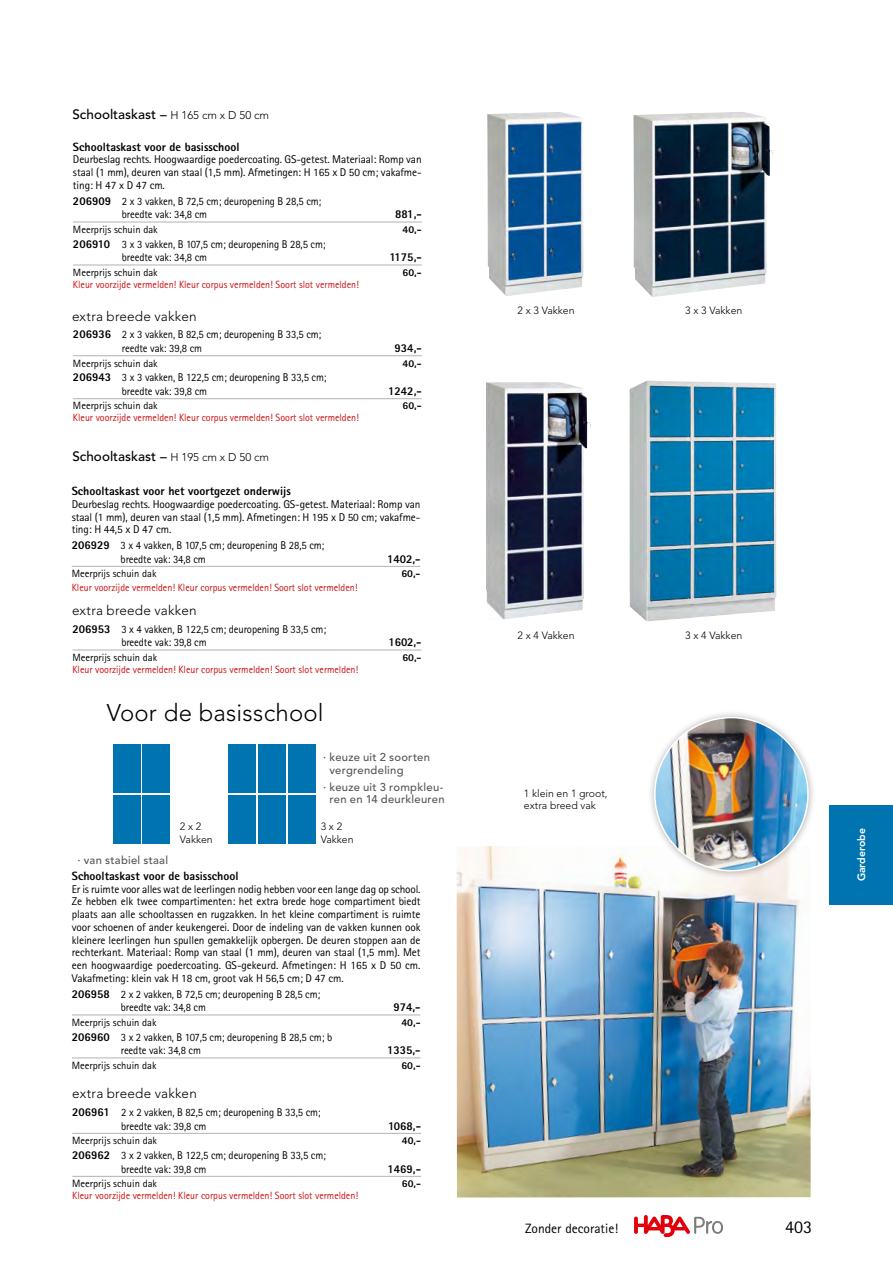
<style>
.page{position:relative;width:893px;height:1263px;background:#fff}
.page>*{position:absolute;margin:0;border:0;box-sizing:border-box;transform-origin:0 0}
.t1{font:300 24px "Avenir LT";letter-spacing:.01em;color:#000}
.t2{font:18px "Agfa Rotis Sans Serif";color:#000}
.t3{font:500 13.5px "Avenir LT";color:#000}
.t4{font:300 13.5px "Avenir LT";letter-spacing:.015em;color:#000}
.t5{font:13.5px "Agfa Rotis Sans Serif";color:#000}
.t6{font:800 12px "Agfa Rotis Sans Serif";color:#000}
.t7{font:800 12px "Agfa Rotis Sans Serif";color:#000;scale:.95 1}
.t8{font:11.25px/12.8px "Agfa Rotis Sans Serif";letter-spacing:-.01em;color:#000;text-align:justify}
.t9{font:11.25px/13.5px "Agfa Rotis Sans Serif";letter-spacing:-.01em;color:#000;scale:.95 1}
.t10{font:500 11.25px/12.8px "Avenir LT";letter-spacing:.025em;color:#565655}
.t11{font:10.5px "Agfa Rotis Sans Serif";color:#cd1013;scale:.95 1}
.t12{font:10.5px "Agfa Rotis Sans Serif";color:#000}
.t13{font:300 10.5px/12.6px "Avenir LT";color:#000}
.t14{font:800 10.5px "Agfa Rotis Sans Serif";color:#000}
.t15{font:800 10.5px "Avenir LT";color:#fff}
.s1{font-weight:300;font-size:11.25px}
.s2{font-weight:800;font-size:12px}
</style>
<div class="page">
<div style="left:829px;top:805px;width:64px;height:100px;background:#0074b0"></div>
<svg style="left:634px;top:1215px;width:89px;height:22px"></svg>
<hr style="left:72px;top:1014px;width:349px;height:1px;background:#b1b2b3">
<hr style="left:72px;top:1057px;width:349px;height:1px;background:#b1b2b3">
<img style="left:457px;top:846px;width:354px;height:351px">
<div style="left:229px;top:744px;width:27px;height:49px;background:#0074b0"></div>
<div style="left:258px;top:744px;width:28px;height:49px;background:#0074b0"></div>
<div style="left:288px;top:744px;width:28px;height:49px;background:#0074b0"></div>
<div style="left:229px;top:796px;width:27px;height:48px;background:#0074b0"></div>
<div style="left:258px;top:796px;width:28px;height:48px;background:#0074b0"></div>
<div style="left:288px;top:796px;width:28px;height:48px;background:#0074b0"></div>
<div style="left:113px;top:744px;width:27px;height:49px;background:#0074b0"></div>
<div style="left:143px;top:744px;width:27px;height:49px;background:#0074b0"></div>
<div style="left:113px;top:796px;width:27px;height:48px;background:#0074b0"></div>
<div style="left:143px;top:796px;width:27px;height:48px;background:#0074b0"></div>
<img style="left:487px;top:112px;width:97px;height:184px">
<img style="left:633px;top:112px;width:141px;height:185px">
<img style="left:629px;top:381px;width:147px;height:240px">
<img style="left:486px;top:382px;width:105px;height:238px">
<div style="left:646px;top:709px;width:170px;height:170px;background:#000;opacity:.3"></div>
<img style="left:655px;top:717px;width:153px;height:154px;border-radius:77px">
<hr style="left:72px;top:566px;width:348px;height:1px;background:#b1b2b3">
<hr style="left:73px;top:222px;width:349px;height:1px;background:#b1b2b3">
<hr style="left:73px;top:265px;width:349px;height:1px;background:#b1b2b3">
<hr style="left:73px;top:355px;width:349px;height:1px;background:#b1b2b3">
<hr style="left:73px;top:398px;width:349px;height:1px;background:#b1b2b3">
<hr style="left:72px;top:650px;width:349px;height:1px;background:#b1b2b3">
<hr style="left:72px;top:1133px;width:349px;height:1px;background:#b1b2b3">
<hr style="left:72px;top:1176px;width:349px;height:1px;background:#b1b2b3">
<p class="t3" style="left:72px;top:106px;width:198px">Schooltaskast – <span class="s1">H 165 cm x D 50 cm</span></p>
<p class="t6" style="left:73px;top:139px;width:168px">Schooltaskast voor de basisschool</p>
<p class="t8" style="left:73px;top:153px;width:350px">Deurbeslag rechts. Hoogwaardige poedercoating. GS-getest. Materiaal: Romp van staal (1 mm), deuren van staal (1,5 mm). Afmetingen: H 165 x D 50 cm; vakafme&shy;ting: H 47 x D 47 cm.</p>
<p class="t9" style="left:122px;top:194px;width:211px;text-indent:-49px"><span class="s2">206909</span> 2 x 3 vakken, B 72,5 cm; deuropening B 28,5 cm; breedte vak: 34,8 cm</p>
<p class="t7" style="left:395px;top:207px;width:30px">881,-</p>
<p class="t12" style="left:73px;top:223px;width:86px">Meerprijs schuin dak</p>
<p class="t14" style="left:403px;top:223px;width:21px">40,-</p>
<p class="t9" style="left:122px;top:237px;width:216px;text-indent:-49px"><span class="s2">206910</span> 3 x 3 vakken, B 107,5 cm; deuropening B 28,5 cm; breedte vak: 34,8 cm</p>
<p class="t7" style="left:390px;top:249px;width:35px">1175,-</p>
<p class="t12" style="left:73px;top:266px;width:86px">Meerprijs schuin dak</p>
<p class="t14" style="left:403px;top:265px;width:21px">60,-</p>
<p class="t11" style="left:73px;top:278px;width:302px">Kleur voorzijde vermelden! Kleur corpus vermelden! Soort slot vermelden!</p>
<p class="t4" style="left:72px;top:308px;width:126px">extra breede vakken</p>
<p class="t9" style="left:122px;top:328px;width:211px;text-indent:-49px"><span class="s2">206936</span> 2 x 3 vakken, B 82,5 cm; deuropening B 33,5 cm; reedte vak: 39,8 cm</p>
<p class="t7" style="left:395px;top:340px;width:30px">934,-</p>
<p class="t12" style="left:73px;top:357px;width:86px">Meerprijs schuin dak</p>
<p class="t14" style="left:403px;top:356px;width:21px">40,-</p>
<p class="t9" style="left:122px;top:371px;width:217px;text-indent:-49px"><span class="s2">206943</span> 3 x 3 vakken, B 122,5 cm; deuropening B 33,5 cm; breedte vak: 39,8 cm</p>
<p class="t7" style="left:388px;top:383px;width:37px">1242,-</p>
<p class="t12" style="left:73px;top:400px;width:86px">Meerprijs schuin dak</p>
<p class="t14" style="left:403px;top:399px;width:21px">60,-</p>
<p class="t11" style="left:73px;top:412px;width:302px">Kleur voorzijde vermelden! Kleur corpus vermelden! Soort slot vermelden!</p>
<p class="t3" style="left:72px;top:449px;width:198px">Schooltaskast – <span class="s1">H 195 cm x D 50 cm</span></p>
<p class="t6" style="left:72px;top:483px;width:221px">Schooltaskast voor het voortgezet onderwijs</p>
<p class="t8" style="left:72px;top:497px;width:350px">Deurbeslag rechts. Hoogwaardige poedercoating. GS-getest. Materiaal: Romp van staal (1 mm), deuren van staal (1,5 mm). Afmetingen: H 195 x D 50 cm; vakafme&shy;ting: H 44,5 x D 47 cm.</p>
<p class="t9" style="left:121px;top:538px;width:216px;text-indent:-49px"><span class="s2">206929</span> 3 x 4 vakken, B 107,5 cm; deuropening B 28,5 cm; breedte vak: 34,8 cm</p>
<p class="t7" style="left:387px;top:551px;width:36px">1402,-</p>
<p class="t12" style="left:72px;top:567px;width:86px">Meerprijs schuin dak</p>
<p class="t14" style="left:401px;top:567px;width:21px">60,-</p>
<p class="t11" style="left:72px;top:581px;width:302px">Kleur voorzijde vermelden! Kleur corpus vermelden! Soort slot vermelden!</p>
<p class="t4" style="left:72px;top:602px;width:126px">extra breede vakken</p>
<p class="t9" style="left:121px;top:622px;width:217px;text-indent:-49px"><span class="s2">206953</span> 3 x 4 vakken, B 122,5 cm; deuropening B 33,5 cm; breedte vak: 39,8 cm</p>
<p class="t7" style="left:388px;top:634px;width:36px">1602,-</p>
<p class="t12" style="left:72px;top:651px;width:86px">Meerprijs schuin dak</p>
<p class="t14" style="left:402px;top:650px;width:21px">60,-</p>
<p class="t11" style="left:72px;top:663px;width:302px">Kleur voorzijde vermelden! Kleur corpus vermelden! Soort slot vermelden!</p>
<h1 class="t1" style="left:107px;top:699px;width:218px">Voor de basisschool</h1>
<p class="t10" style="left:77px;top:854px;width:92px">· van stabiel staal</p>
<p class="t13" style="left:180px;top:820px;width:34px">2 x 2<br>Vakken</p>
<p class="t10" style="left:330px;top:751px;width:102px;text-indent:-6px">· keuze uit 2 soorten vergrendeling</p>
<p class="t10" style="left:323px;top:780px;width:123px;text-align:center">· keuze uit 3 rompkleu&shy;ren en 14 deurkleuren</p>
<p class="t13" style="left:321px;top:820px;width:34px">3 x 2<br>Vakken</p>
<p class="t6" style="left:72px;top:868px;width:168px">Schooltaskast voor de basisschool</p>
<p class="t8" style="left:72px;top:882px;width:350px">Er is ruimte voor alles wat de leerlingen nodig hebben voor een lange dag op school.<br>Ze hebben elk twee compartimenten: het extra brede hoge compartiment biedt plaats aan alle schooltassen en rugzakken. In het kleine compartiment is ruimte voor schoenen of ander keukengerei. Door de indeling van de vakken kunnen ook kleinere leerlingen hun spullen gemakkelijk opbergen. De deuren stoppen aan de rechterkant. Materiaal: Romp van staal (1 mm), deuren van staal (1,5 mm). Met een hoogwaardige poedercoating. GS-gekeurd. Afmetingen: H 165 x D 50 cm.<br>Vakafmeting: klein vak H 18 cm, groot vak H 56,5 cm; D 47 cm.</p>
<p class="t9" style="left:121px;top:987px;width:211px;text-indent:-49px"><span class="s2">206958</span> 2 x 2 vakken, B 72,5 cm; deuropening B 28,5 cm; breedte vak: 34,8 cm</p>
<p class="t7" style="left:393px;top:999px;width:30px">974,-</p>
<p class="t12" style="left:72px;top:1016px;width:86px">Meerprijs schuin dak</p>
<p class="t14" style="left:401px;top:1015px;width:21px">40,-</p>
<p class="t9" style="left:121px;top:1030px;width:224px;text-indent:-49px"><span class="s2">206960</span> 3 x 2 vakken, B 107,5 cm; deuropening B 28,5 cm; b reedte vak: 34,8 cm</p>
<p class="t7" style="left:387px;top:1042px;width:37px">1335,-</p>
<p class="t12" style="left:72px;top:1059px;width:86px">Meerprijs schuin dak</p>
<p class="t14" style="left:401px;top:1058px;width:21px">60,-</p>
<p class="t4" style="left:72px;top:1086px;width:126px">extra breede vakken</p>
<p class="t9" style="left:121px;top:1105px;width:211px;text-indent:-49px"><span class="s2">206961</span> 2 x 2 vakken, B 82,5 cm; deuropening B 33,5 cm; breedte vak: 39,8 cm</p>
<p class="t7" style="left:388px;top:1118px;width:36px">1068,-</p>
<p class="t12" style="left:72px;top:1134px;width:86px">Meerprijs schuin dak</p>
<p class="t14" style="left:402px;top:1134px;width:21px">40,-</p>
<p class="t9" style="left:121px;top:1148px;width:217px;text-indent:-49px"><span class="s2">206962</span> 3 x 2 vakken, B 122,5 cm; deuropening B 33,5 cm; breedte vak: 39,8 cm</p>
<p class="t7" style="left:388px;top:1161px;width:37px">1469,-</p>
<p class="t12" style="left:72px;top:1177px;width:86px">Meerprijs schuin dak</p>
<p class="t14" style="left:402px;top:1177px;width:21px">60,-</p>
<p class="t11" style="left:72px;top:1189px;width:302px">Kleur voorzijde vermelden! Kleur corpus vermelden! Soort slot vermelden!</p>
<p class="t13" style="left:518px;top:304px;width:59px">2 x 3 Vakken</p>
<p class="t13" style="left:685px;top:304px;width:59px">3 x 3 Vakken</p>
<p class="t13" style="left:518px;top:629px;width:59px">2 x 4 Vakken</p>
<p class="t13" style="left:685px;top:629px;width:59px">3 x 4 Vakken</p>
<p class="t13" style="left:524px;top:787px;width:85px">1 klein en 1 groot, extra breed vak</p>
<p class="t15" style="left:855px;top:881px;width:55px;rotate:-90deg">Garderobe</p>
<p class="t5" style="left:525px;top:1221px;width:95px">Zonder decoratie!</p>
<h2 class="t2" style="left:785px;top:1216px;width:28px">403</h2>
</div>
